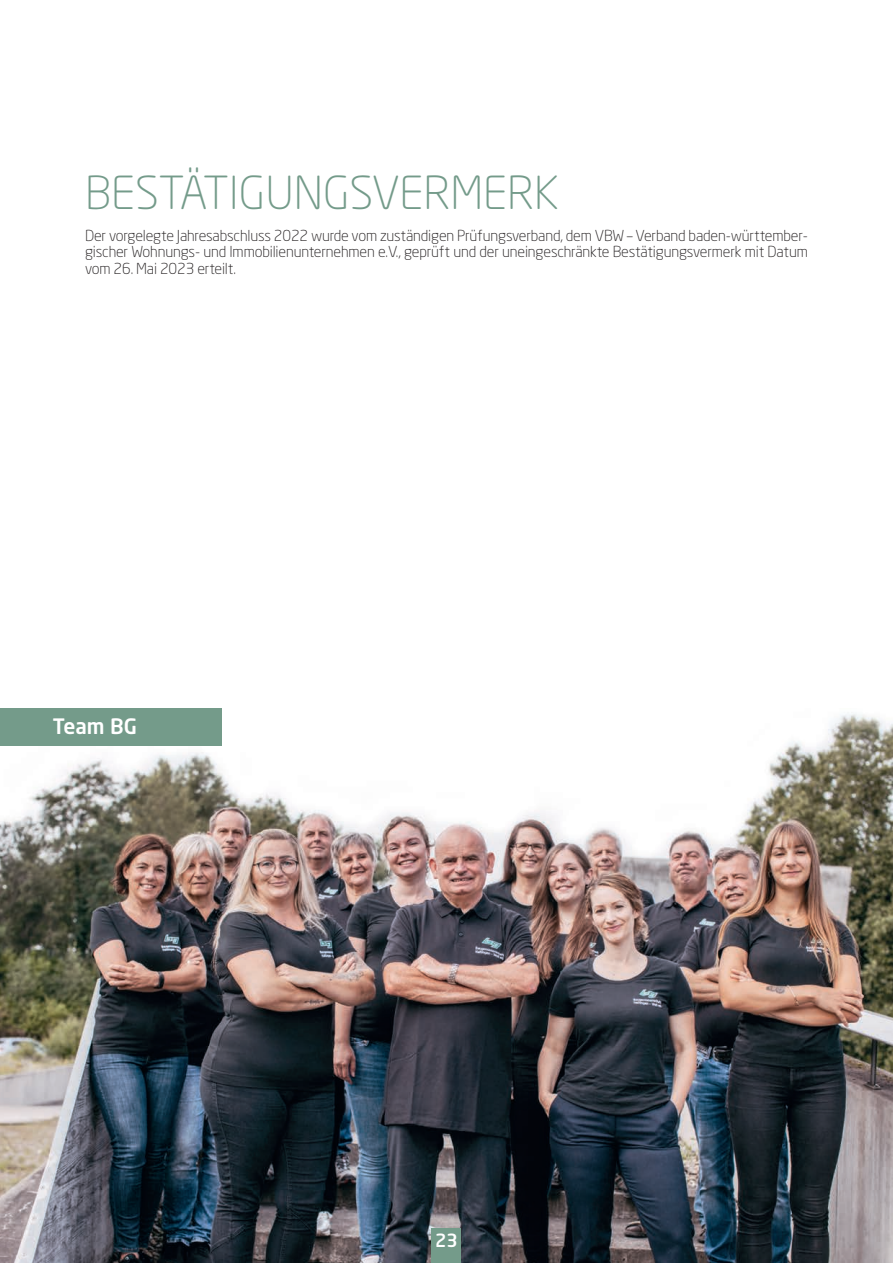
<style>
.page{position:relative;width:893px;height:1263px;background:#fff}
.page>*{position:absolute;margin:0;border:0;box-sizing:border-box;transform-origin:0 0}
.Absatzformat_2{font:300 45px "Neo Sans Pro";color:#749b8a}
.Absatzformat_2-2{font:500 21px "Neo Sans Pro";color:#fff}
.t1{font:500 18px "Neo Sans Pro";color:#fff}
.Absatzformat_2-3{font:300 15px/16.5px "Neo Sans Pro";letter-spacing:-.01em;color:#231f20;text-align:justify}
</style>
<div class="page">
<img style="left:0;top:708px;width:893px;height:555px">
<div style="left:432px;top:1229px;width:29px;height:34px;background:#749b8a"></div>
<div style="left:0;top:708px;width:221px;height:37px;background:#749b8a"></div>
<p class="Absatzformat_2" style="left:85px;top:166px;width:475px">BESTÄTIGUNGSVERMERK</p>
<p class="Absatzformat_2-3" style="left:85px;top:227px;width:724px">Der vorgelegte Jahresabschluss 2022 wurde vom zuständigen Prüfungsverband, dem VBW – Verband baden-württember&shy;gischer Wohnungs- und Immobilienunternehmen e.V., geprüft und der uneingeschränkte Bestätigungsvermerk mit Datum vom 26. Mai 2023 erteilt.</p>
<p class="Absatzformat_2-2" style="left:53px;top:713px;width:86px">Team BG</p>
<p class="t1" style="left:435px;top:1229px;width:24px">23</p>
</div>
